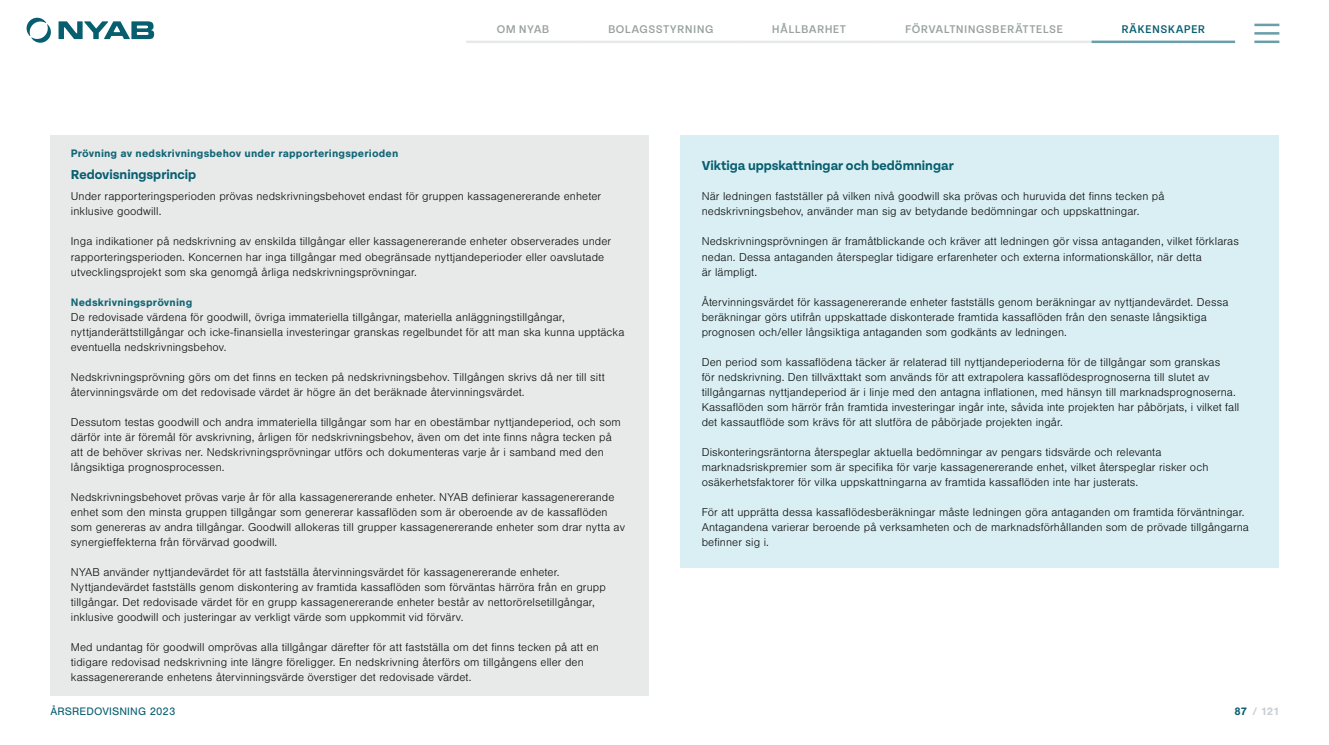
<style>
.page{position:relative;width:1329px;height:745px;background:#fff}
.page>*{position:absolute;margin:0;border:0;box-sizing:border-box;transform-origin:0 0}
.Key_Head{font:700 13.75px "Tenon";color:#075e6f}
.Accounting_body{font:700 13.75px "Tenon";color:#075e6f}
.t1{font:500 11.88px "Tenon";letter-spacing:.025em;color:#97a29e}
.t2{font:500 11.88px "Tenon";letter-spacing:.025em;color:#075e6f}
.Accounting_body-2{font:300 11.75px/15px "Nimbus San";letter-spacing:.01em;color:#0d0d0d}
.Key_body{font:300 11.75px/15px "Nimbus San";letter-spacing:.01em;color:#0d0d0d}
.Accounting_body-3{font:700 11.25px "Nimbus San";letter-spacing:.015em;color:#136676}
.t3{font:11.25px "Nimbus San";letter-spacing:.01em;color:#075e6f}
.t4{font:700 11.25px "Nimbus San";color:#c8cfd3}
.s1{color:#075e6f}
</style>
<div class="page">
<div style="left:50px;top:135px;width:598px;height:43px;background:#e8eaea"></div>
<div style="left:50px;top:178px;width:598px;height:59px;background:#e8eaea"></div>
<div style="left:50px;top:223px;width:598px;height:74px;background:#e8eaea"></div>
<div style="left:50px;top:284px;width:598px;height:43px;background:#e8eaea"></div>
<div style="left:50px;top:298px;width:598px;height:74px;background:#e8eaea"></div>
<div style="left:50px;top:358px;width:598px;height:59px;background:#e8eaea"></div>
<div style="left:50px;top:403px;width:598px;height:89px;background:#e8eaea"></div>
<div style="left:50px;top:478px;width:598px;height:89px;background:#e8eaea"></div>
<div style="left:50px;top:553px;width:598px;height:89px;background:#e8eaea"></div>
<div style="left:50px;top:628px;width:598px;height:67px;background:#e8eaea"></div>
<div style="left:680px;top:136px;width:599px;height:101px;background:#d9eff3"></div>
<div style="left:680px;top:181px;width:599px;height:116px;background:#d9eff3"></div>
<div style="left:680px;top:241px;width:599px;height:116px;background:#d9eff3"></div>
<div style="left:680px;top:301px;width:599px;height:146px;background:#d9eff3"></div>
<div style="left:680px;top:391px;width:599px;height:116px;background:#d9eff3"></div>
<div style="left:680px;top:451px;width:599px;height:116px;background:#d9eff3"></div>
<svg style="left:59px;top:21px;width:95px;height:18px"></svg>
<svg style="left:27px;top:18px;width:24px;height:25px"></svg>
<hr style="left:1254px;top:24px;width:25px;height:2px;background:#6a9ea9">
<hr style="left:1254px;top:32px;width:25px;height:3px;background:#6a9ea9">
<hr style="left:1254px;top:41px;width:25px;height:2px;background:#6a9ea9">
<hr style="left:466px;top:41px;width:114px;height:2px;background:#e8eaea">
<hr style="left:580px;top:41px;width:161px;height:2px;background:#e8eaea">
<hr style="left:741px;top:41px;width:136px;height:2px;background:#e8eaea">
<hr style="left:877px;top:41px;width:214px;height:2px;background:#e8eaea">
<hr style="left:1091px;top:41px;width:144px;height:2px;background:#6a9ea9">
<p class="t1" style="left:497px;top:23px;width:54px">OM NYAB</p>
<p class="t1" style="left:608px;top:23px;width:107px">BOLAGSSTYRNING</p>
<p class="t1" style="left:772px;top:23px;width:76px">HÅLLBARHET</p>
<p class="t1" style="left:905px;top:23px;width:159px">FÖRVALTNINGSBERÄTTELSE</p>
<p class="t2" style="left:1121px;top:23px;width:85px">RÄKENSKAPER</p>
<p class="Accounting_body-3" style="left:71px;top:147px;width:329px">Prövning av nedskrivningsbehov under rapporteringsperioden</p>
<p class="Accounting_body" style="left:71px;top:167px;width:127px">Redovisningsprincip</p>
<p class="Accounting_body-2" style="left:71px;top:189px;width:532px">Under rapporteringsperioden prövas nedskrivningsbehovet endast för gruppen kassagenererande enheter inklusive goodwill.</p>
<p class="Accounting_body-2" style="left:71px;top:234px;width:542px">Inga indikationer på nedskrivning av enskilda tillgångar eller kassagenererande enheter observerades under rapporteringsperioden. Koncernen har inga tillgångar med obegränsade nyttjandeperioder eller oavslutade utvecklingsprojekt som ska genomgå årliga nedskrivningsprövningar.</p>
<p class="Accounting_body-3" style="left:71px;top:295px;width:123px">Nedskrivningsprövning</p>
<p class="Accounting_body-2" style="left:71px;top:309px;width:555px">De redovisade värdena för goodwill, övriga immateriella tillgångar, materiella anläggningstillgångar, nyttjanderättstillgångar och icke-finansiella investeringar granskas regelbundet för att man ska kunna upptäcka eventuella nedskrivningsbehov.</p>
<p class="Accounting_body-2" style="left:71px;top:369px;width:535px">Nedskrivningsprövning görs om det finns en tecken på nedskrivningsbehov. Tillgången skrivs då ner till sitt återvinningsvärde om det redovisade värdet är högre än det beräknade återvinningsvärdet.</p>
<p class="Accounting_body-2" style="left:71px;top:414px;width:551px">Dessutom testas goodwill och andra immateriella tillgångar som har en obestämbar nyttjandeperiod, och som därför inte är föremål för avskrivning, årligen för nedskrivningsbehov, även om det inte finns några tecken på att de behöver skrivas ner. Nedskrivningsprövningar utförs och dokumenteras varje år i samband med den långsiktiga prognosprocessen.</p>
<p class="Accounting_body-2" style="left:71px;top:489px;width:555px">Nedskrivningsbehovet prövas varje år för alla kassagenererande enheter. NYAB definierar kassagenererande enhet som den minsta gruppen tillgångar som genererar kassaflöden som är oberoende av de kassaflöden som genereras av andra tillgångar. Goodwill allokeras till grupper kassagenererande enheter som drar nytta av synergieffekterna från förvärvad goodwill.</p>
<p class="Accounting_body-2" style="left:71px;top:564px;width:536px">NYAB använder nyttjandevärdet för att fastställa återvinningsvärdet för kassagenererande enheter.<br>Nyttjandevärdet fastställs genom diskontering av framtida kassaflöden som förväntas härröra från en grupp tillgångar. Det redovisade värdet för en grupp kassagenererande enheter består av nettorörelsetillgångar, inklusive goodwill och justeringar av verkligt värde som uppkommit vid förvärv.</p>
<p class="Accounting_body-2" style="left:71px;top:639px;width:529px">Med undantag för goodwill omprövas alla tillgångar därefter för att fastställa om det finns tecken på att en tidigare redovisad nedskrivning inte längre föreligger. En nedskrivning återförs om tillgångens eller den kassagenererande enhetens återvinningsvärde överstiger det redovisade värdet.</p>
<p class="Key_Head" style="left:702px;top:158px;width:254px">Viktiga uppskattningar och bedömningar</p>
<p class="Key_body" style="left:702px;top:189px;width:464px">När ledningen fastställer på vilken nivå goodwill ska prövas och huruvida det finns tecken på nedskrivningsbehov, använder man sig av betydande bedömningar och uppskattningar.</p>
<p class="Key_body" style="left:702px;top:234px;width:539px">Nedskrivningsprövningen är framåtblickande och kräver att ledningen gör vissa antaganden, vilket förklaras nedan. Dessa antaganden återspeglar tidigare erfarenheter och externa informationskällor, när detta<br>är lämpligt.</p>
<p class="Key_body" style="left:702px;top:294px;width:528px">Återvinningsvärdet för kassagenererande enheter fastställs genom beräkningar av nyttjandevärdet. Dessa beräkningar görs utifrån uppskattade diskonterade framtida kassaflöden från den senaste långsiktiga prognosen och/eller långsiktiga antaganden som godkänts av ledningen.</p>
<p class="Key_body" style="left:702px;top:354px;width:539px">Den period som kassaflödena täcker är relaterad till nyttjandeperioderna för de tillgångar som granskas<br>för nedskrivning. Den tillväxttakt som används för att extrapolera kassaflödesprognoserna till slutet av tillgångarnas nyttjandeperiod är i linje med den antagna inflationen, med hänsyn till marknadsprognoserna.<br>Kassaflöden som härrör från framtida investeringar ingår inte, såvida inte projekten har påbörjats, i vilket fall det kassautflöde som krävs för att slutföra de påbörjade projekten ingår.</p>
<p class="Key_body" style="left:702px;top:444px;width:508px">Diskonteringsräntorna återspeglar aktuella bedömningar av pengars tidsvärde och relevanta marknadsriskpremier som är specifika för varje kassagenererande enhet, vilket återspeglar risker och osäkerhetsfaktorer för vilka uppskattningarna av framtida kassaflöden inte har justerats.</p>
<p class="Key_body" style="left:702px;top:504px;width:549px">För att upprätta dessa kassaflödesberäkningar måste ledningen göra antaganden om framtida förväntningar.<br>Antagandena varierar beroende på verksamheten och de marknadsförhållanden som de prövade tillgångarna befinner sig i.</p>
<p class="t3" style="left:50px;top:704px;width:126px">ÅRSREDOVISNING 2023</p>
<p class="t4" style="left:1234px;top:704px;width:46px"><span class="s1">87</span> / 121</p>
</div>
